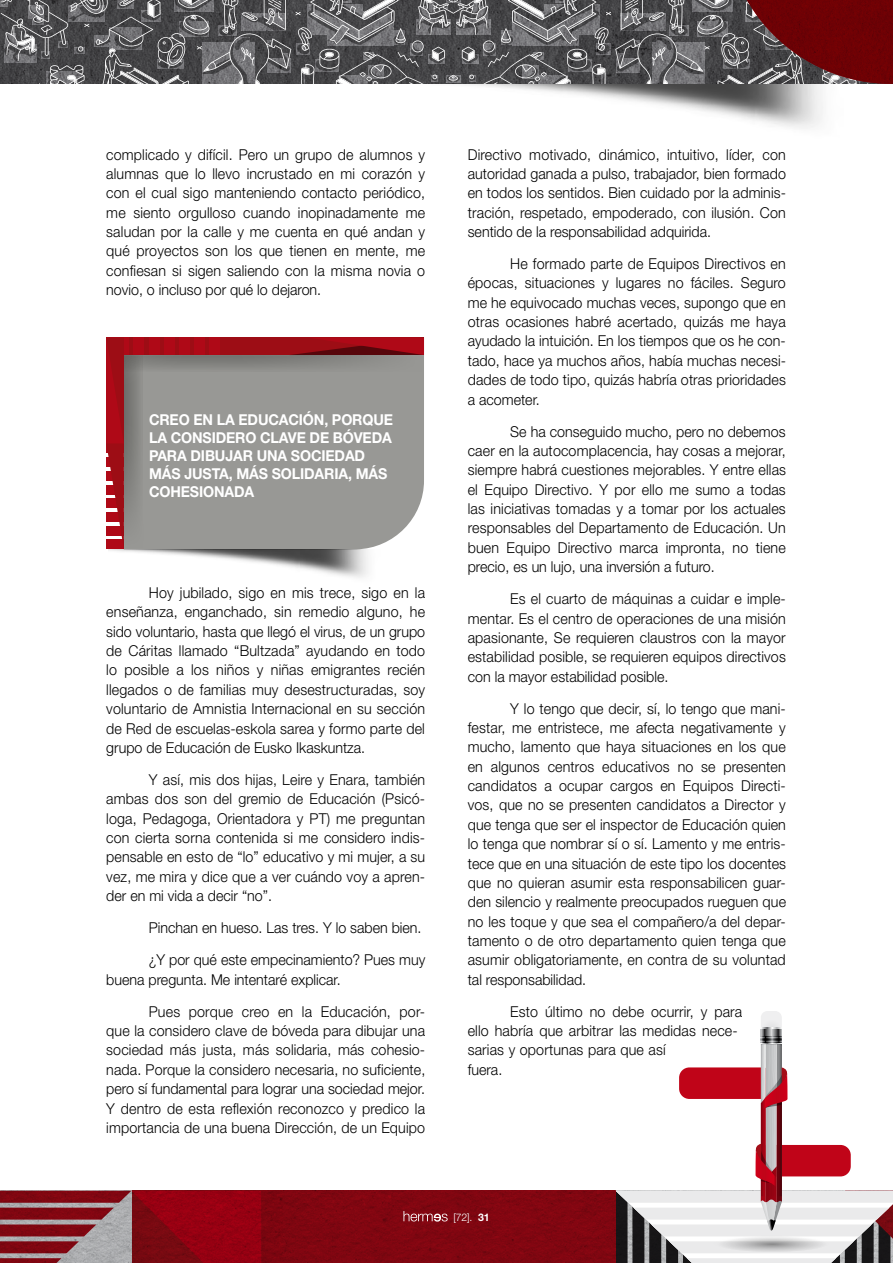
<style>
.page{position:relative;width:893px;height:1263px;background:#fff}
.page>*{position:absolute;margin:0;border:0;box-sizing:border-box;transform-origin:0 0}
.t1{font:300 15px/19.4px "Helvetica Neue LT Std";letter-spacing:.005em;color:#000;text-align:justify;scale:.95 1}
.t2{font:700 15px/18px "Helvetica Neue LT Std";letter-spacing:-.01em;color:#fff;scale:.95 1}
.t3{font:300 10.5px "Helvetica Neue LT Std";color:#fff}
.s1{font-weight:700}
</style>
<div class="page">
<img style="left:462px;top:84px;width:361px;height:45px">
<img style="left:0;top:1191px;width:616px;height:72px">
<svg style="left:403px;top:1211px;width:45px;height:10px"></svg>
<svg style="left:1px;top:0;width:724px;height:84px;background:#636265"></svg>
<img style="left:725px;top:0;width:168px;height:84px">
<svg style="left:616px;top:1011px;width:277px;height:252px"></svg>
<svg style="left:713px;top:1235px;width:117px;height:17px"></svg>
<svg style="left:106px;top:338px;width:318px;height:211px;background:#988584"></svg>
<img style="left:108px;top:549px;width:260px;height:29px">
<p class="t1" style="left:106px;top:144px;width:337px">complicado y difícil. Pero un grupo de alumnos y alumnas que lo llevo incrustado en mi corazón y con el cual sigo manteniendo contacto periódico, me siento orgulloso cuando inopinadamente me saludan por la calle y me cuenta en qué andan y qué proyectos son los que tienen en mente, me confiesan si sigen saliendo con la misma novia o novio, o incluso por qué lo dejaron.</p>
<p class="t2" style="left:149px;top:410px;width:258px">CREO EN LA EDUCACIÓN, PORQUE<br>LA CONSIDERO CLAVE DE BÓVEDA<br>PARA DIBUJAR UNA SOCIEDAD<br>MÁS JUSTA, MÁS SOLIDARIA, MÁS<br>COHESIONADA</p>
<p class="t1" style="left:106px;top:583px;width:337px;text-indent:43px">Hoy jubilado, sigo en mis trece, sigo en la enseñanza, enganchado, sin remedio alguno, he sido voluntario, hasta que llegó el virus, de un grupo de Cáritas llamado “Bultzada” ayudando en todo lo posible a los niños y niñas emigrantes recién llegados o de familias muy desestructuradas, soy voluntario de Amnistia Internacional en su sección de Red de escuelas-eskola sarea y formo parte del grupo de Educación de Eusko Ikaskuntza.</p>
<p class="t1" style="left:106px;top:770px;width:337px;text-indent:43px">Y así, mis dos hijas, Leire y Enara, también ambas dos son del gremio de Educación (Psicó&shy;loga, Pedagoga, Orientadora y PT) me preguntan con cierta sorna contenida si me considero indis&shy;pensable en esto de “lo” educativo y mi mujer, a su vez, me mira y dice que a ver cuándo voy a apren&shy;der en mi vida a decir “no”.</p>
<p class="t1" style="left:149px;top:911px;width:292px;line-height:32.1px">Pinchan en hueso. Las tres. Y lo saben bien. ¿Y por qué este empecinamiento? Pues muy</p>
<p class="t1" style="left:149px;top:963px;width:292px;line-height:32.1px;text-indent:-43px">buena pregunta. Me intentaré explicar.<br>Pues porque creo en la Educación, por-</p>
<p class="t1" style="left:106px;top:1021px;width:337px">que la considero clave de bóveda para dibujar una sociedad más justa, más solidaria, más cohesio&shy;nada. Porque la considero necesaria, no suficiente, pero sí fundamental para lograr una sociedad mejor.<br>Y dentro de esta reflexión reconozco y predico la importancia de una buena Dirección, de un Equipo</p>
<p class="t1" style="left:468px;top:144px;width:336px">Directivo motivado, dinámico, intuitivo, líder, con autoridad ganada a pulso, trabajador, bien formado en todos los sentidos. Bien cuidado por la adminis&shy;tración, respetado, empoderado, con ilusión. Con sentido de la responsabilidad adquirida.</p>
<p class="t1" style="left:468px;top:254px;width:337px;text-indent:43px">He formado parte de Equipos Directivos en épocas, situaciones y lugares no fáciles. Seguro me he equivocado muchas veces, supongo que en otras ocasiones habré acertado, quizás me haya ayudado la intuición. En los tiempos que os he con&shy;tado, hace ya muchos años, había muchas necesi&shy;dades de todo tipo, quizás habría otras prioridades a acometer.</p>
<p class="t1" style="left:468px;top:421px;width:337px;text-indent:43px">Se ha conseguido mucho, pero no debemos caer en la autocomplacencia, hay cosas a mejorar, siempre habrá cuestiones mejorables. Y entre ellas el Equipo Directivo. Y por ello me sumo a todas las iniciativas tomadas y a tomar por los actuales responsables del Departamento de Educación. Un buen Equipo Directivo marca impronta, no tiene precio, es un lujo, una inversión a futuro.</p>
<p class="t1" style="left:468px;top:589px;width:336px;text-indent:43px">Es el cuarto de máquinas a cuidar e imple&shy;mentar. Es el centro de operaciones de una misión apasionante, Se requieren claustros con la mayor estabilidad posible, se requieren equipos directivos con la mayor estabilidad posible.</p>
<p class="t1" style="left:468px;top:698px;width:337px;text-indent:43px">Y lo tengo que decir, sí, lo tengo que mani&shy;festar, me entristece, me afecta negativamente y mucho, lamento que haya situaciones en los que en algunos centros educativos no se presenten candidatos a ocupar cargos en Equipos Directi&shy;vos, que no se presenten candidatos a Director y que tenga que ser el inspector de Educación quien lo tenga que nombrar sí o sí. Lamento y me entris&shy;tece que en una situación de este tipo los docentes que no quieran asumir esta responsabilicen guar&shy;den silencio y realmente preocupados rueguen que no les toque y que sea el compañero/a del depar&shy;tamento o de otro departamento quien tenga que asumir obligatoriamente, en contra de su voluntad tal responsabilidad.</p>
<p class="t1" style="left:468px;top:1001px;width:290px;text-align:left;text-indent:43px">Esto último no debe ocurrir, y para ello habría que arbitrar las medidas nece&shy;sarias y oportunas para que así<br>fuera.</p>
<p class="t3" style="left:453px;top:1211px;width:38px">[72]. <span class="s1">31</span></p>
</div>
